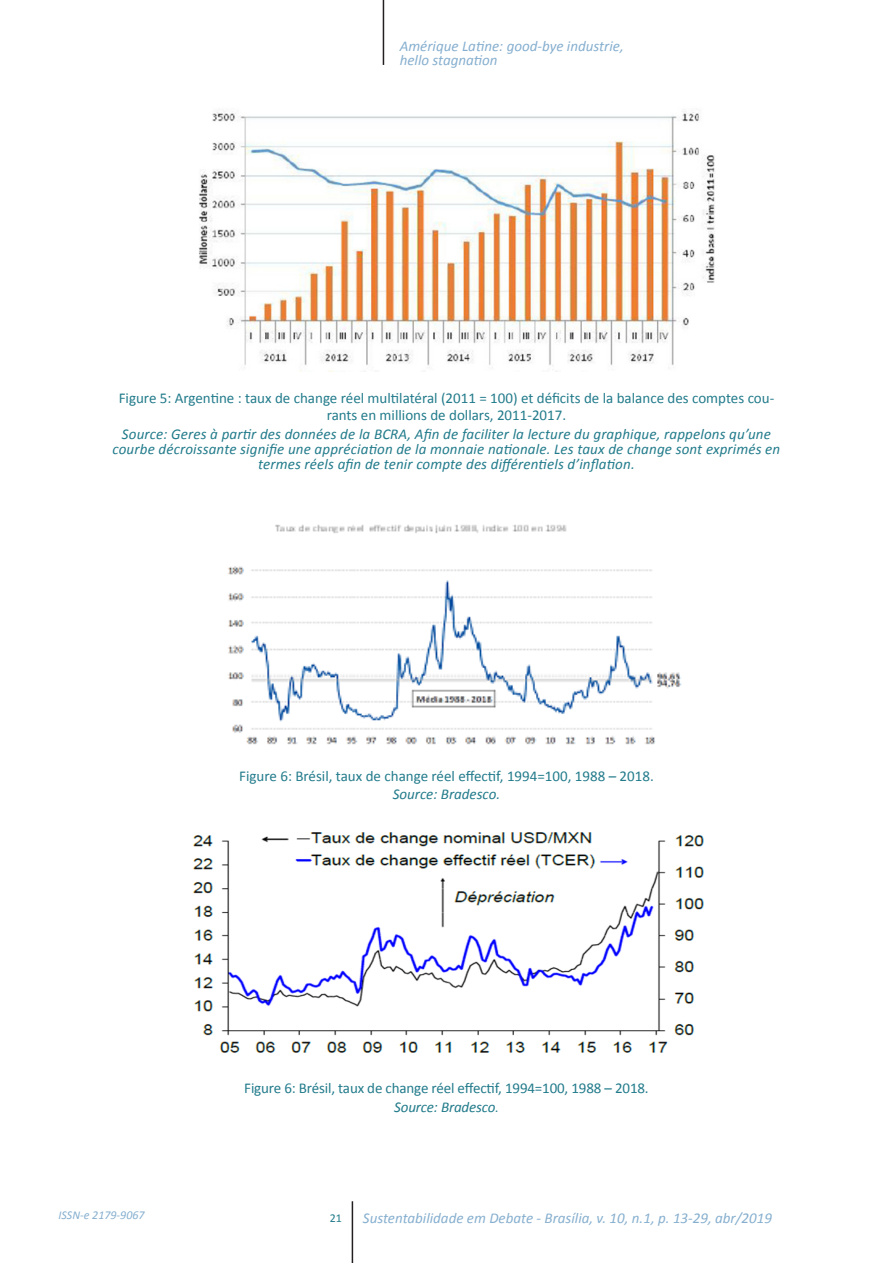
<style>
.page{position:relative;width:893px;height:1263px;background:#fff}
.page>*{position:absolute;margin:0;border:0;box-sizing:border-box;transform-origin:0 0}
.Source{font:italic 15px/15px "Calibri";letter-spacing:.01em;color:#227b8b;text-align:center}
.Legenda_de_Figura{font:15px/16.5px "Calibri";color:#227b8b;text-align:center}
.t1{font:italic 15px/13.5px "Calibri";color:#86afcf}
.Legenda_de_Figura-2{font:italic 15px "Calibri";letter-spacing:-.01em;color:#227b8b}
.t2{font:italic 12px "Calibri";color:#86afcf}
.t3{font:12px "Calibri";color:#227b8b}
.s1{font-size:13.5px}
</style>
<div class="page">
<hr style="left:383px;top:0;width:1px;height:65px;background:#231f20">
<hr style="left:352px;top:1201px;width:1px;height:62px;background:#231f20">
<img style="left:199px;top:109px;width:516px;height:262px">
<img style="left:228px;top:524px;width:454px;height:221px">
<img style="left:193px;top:832px;width:510px;height:221px">
<p class="t1" style="left:400px;top:39px;width:226px">Amérique Latine: good-bye industrie, hello stagnation</p>
<p class="Legenda_de_Figura" style="left:119px;top:390px;width:657px">Figure 5: Argentine : taux de change réel multilatéral (2011 = 100) et déficits de la balance des comptes cou&shy;rants en millions de dollars, 2011-2017.</p>
<p class="Source" style="left:113px;top:426px;width:669px">Source: Geres à partir des données de la BCRA, Afin de faciliter la lecture du graphique, rappelons qu’une courbe décroissante signifie une appréciation de la monnaie nationale. Les taux de change sont exprimés en termes réels afin de tenir compte des différentiels d’inflation.</p>
<p class="Legenda_de_Figura" style="left:239px;top:767px;width:416px">Figure 6: Brésil, taux de change réel effectif, 1994=100, 1988 – 2018.</p>
<p class="Source" style="left:393px;top:786px;width:109px">Source: Bradesco.</p>
<p class="Legenda_de_Figura" style="left:244px;top:1080px;width:406px">Figure 6: Brésil, taux de change réel effectif, 1994=100, 1988 – 2018.</p>
<p class="Legenda_de_Figura-2" style="left:394px;top:1097px;width:106px">Source: Bradesco<span class="s1">.</span></p>
<p class="t2" style="left:59px;top:1207px;width:88px">ISSN-e 2179-9067</p>
<p class="t1" style="left:363px;top:1210px;width:410px">Sustentabilidade em Debate - Brasília, v. 10, n.1, p. 13-29, abr/2019</p>
<p class="t3" style="left:330px;top:1210px;width:14px">21</p>
</div>
